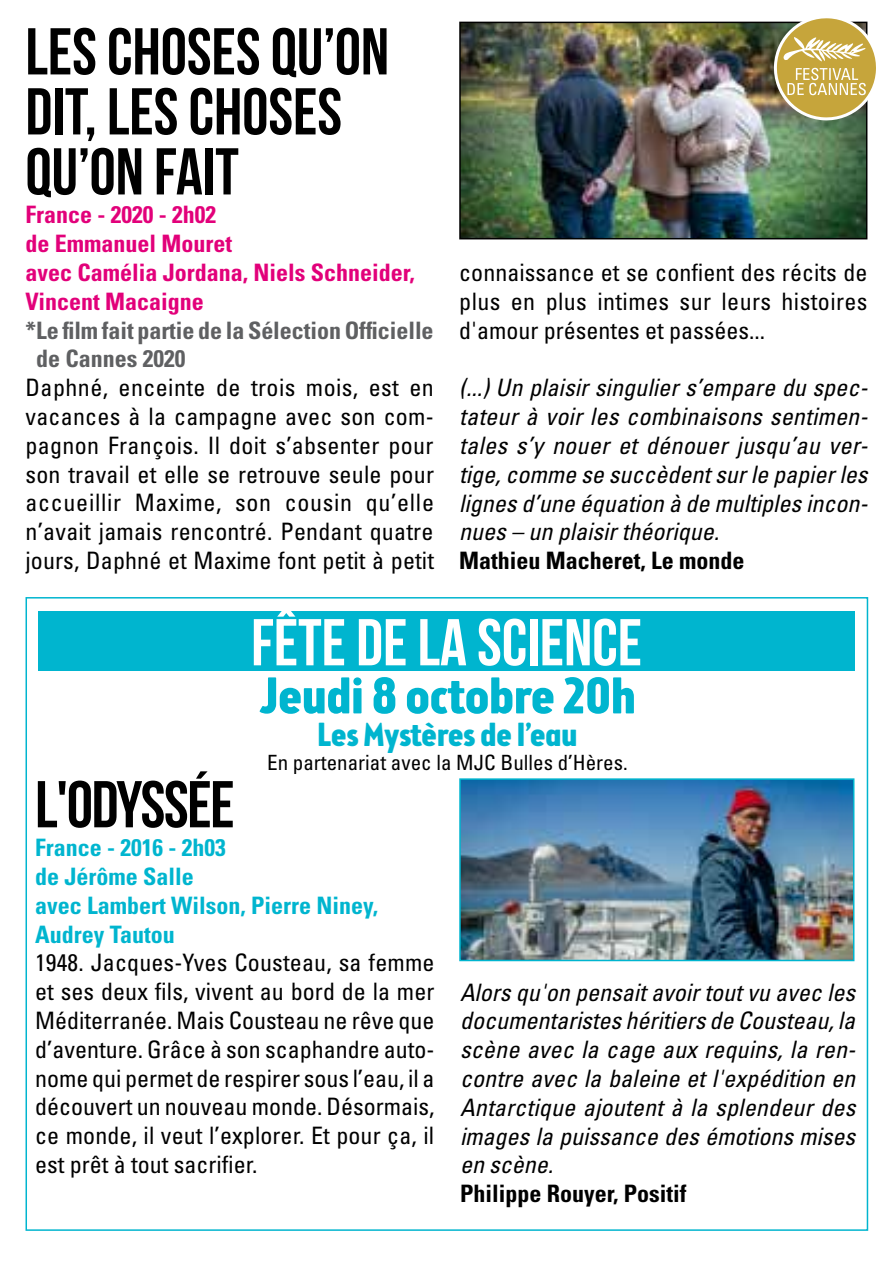
<style>
.page{position:relative;width:893px;height:1276px;background:#fff}
.page>*{position:absolute;margin:0;border:0;box-sizing:border-box;transform-origin:0 0}
.t1{font:66px/60px "Bebas Neue";color:#000}
.t2{font:66px "Bebas Neue";color:#fff}
.t3{font:66px "Bebas Neue";letter-spacing:-.02em;color:#000}
.t4{font:700 51px "Brooklyn Samuels Four";color:#00b5cf}
.t5{font:700 33px "Brooklyn Samuels Four";letter-spacing:-.01em;color:#00b5cf}
.t6{font:condensed 24px/28.8px "Univers";letter-spacing:.005em;color:#000;text-align:justify}
.t7{font:italic condensed 24px/28.8px "Univers";color:#000;text-align:justify}
.t8{font:700 condensed 24px/28.8px "Univers";color:#e2007a}
.t9{font:700 condensed 24px/28.8px "Univers";color:#00b5cf}
.t10{font:700 condensed 24px/28.8px "Univers";color:#5f6062}
.t11{font:700 condensed 24px "Univers";color:#000}
.t12{font:condensed 21px "Univers";color:#000}
</style>
<div class="page">
<img style="left:462px;top:781px;width:389px;height:177px">
<div style="left:459px;top:778px;width:395px;height:183px;border:2px solid #00b5cf"></div>
<div style="left:38px;top:611px;width:817px;height:59px;background:#00b5cf"></div>
<img style="left:462px;top:25px;width:402px;height:211px">
<div style="left:459px;top:22px;width:408px;height:217px;border:2px solid #000"></div>
<svg style="left:771px;top:18px;width:105px;height:104px"></svg>
<h1 class="t1" style="left:26px;top:21px;width:365px">LES CHOSES QU’ON<br>DIT, LES CHOSES<br>QU’ON FAIT</h1>
<p class="t8" style="left:26px;top:200px;width:391px">France - 2020 - 2h02<br>de Emmanuel Mouret<br>avec Camélia Jordana, Niels Schneider,<br>Vincent Macaigne</p>
<p class="t10" style="left:36px;top:315px;width:399px;text-indent:-11px">*Le film fait partie de la Sélection Officielle de Cannes 2020</p>
<p class="t6" style="left:26px;top:373px;width:410px">Daphné, enceinte de trois mois, est en vacances à la campagne avec son com&shy;pagnon François. Il doit s’absenter pour son travail et elle se retrouve seule pour accueillir Maxime, son cousin qu’elle n’avait jamais rencontré. Pendant quatre jours, Daphné et Maxime font petit à petit</p>
<p class="t6" style="left:459px;top:258px;width:410px">connaissance et se confient des récits de plus en plus intimes sur leurs histoires d'amour présentes et passées...</p>
<p class="t7" style="left:459px;top:373px;width:410px">(...) Un plaisir singulier s’empare du spec&shy;tateur à voir les combinaisons sentimen&shy;tales s’y nouer et dénouer jusqu’au ver&shy;tige, comme se succèdent sur le papier les lignes d’une équation à de multiples incon&shy;nues – un plaisir théorique.</p>
<p class="t11" style="left:459px;top:546px;width:287px">Mathieu Macheret, Le monde</p>
<h1 class="t2" style="left:251px;top:606px;width:392px">FÊTE DE LA SCIENCE</h1>
<h2 class="t4" style="left:259px;top:666px;width:378px">Jeudi 8 octobre 20h</h2>
<h3 class="t5" style="left:318px;top:716px;width:261px">Les Mystères de l’eau</h3>
<p class="t12" style="left:267px;top:749px;width:362px">En partenariat avec la MJC Bulles d’Hères.</p>
<h1 class="t3" style="left:35px;top:768px;width:201px">L'ODYSSÉE</h1>
<p class="t9" style="left:35px;top:833px;width:345px">France - 2016 - 2h03<br>de Jérôme Salle<br>avec Lambert Wilson, Pierre Niney,<br>Audrey Tautou</p>
<p class="t6" style="left:35px;top:948px;width:401px">1948. Jacques-Yves Cousteau, sa femme et ses deux fils, vivent au bord de la mer Méditerranée. Mais Cousteau ne rêve que d’aventure. Grâce à son scaphandre auto&shy;nome qui permet de respirer sous l’eau, il a découvert un nouveau monde. Désormais, ce monde, il veut l’explorer. Et pour ça, il est prêt à tout sacrifier.</p>
<p class="t7" style="left:460px;top:977px;width:397px">Alors qu'on pensait avoir tout vu avec les documentaristes héritiers de Cousteau, la scène avec la cage aux requins, la ren&shy;contre avec la baleine et l'expédition en Antarctique ajoutent à la splendeur des images la puissance des émotions mises en scène.</p>
<p class="t11" style="left:460px;top:1179px;width:228px">Philippe Rouyer, Positif</p>
</div>
